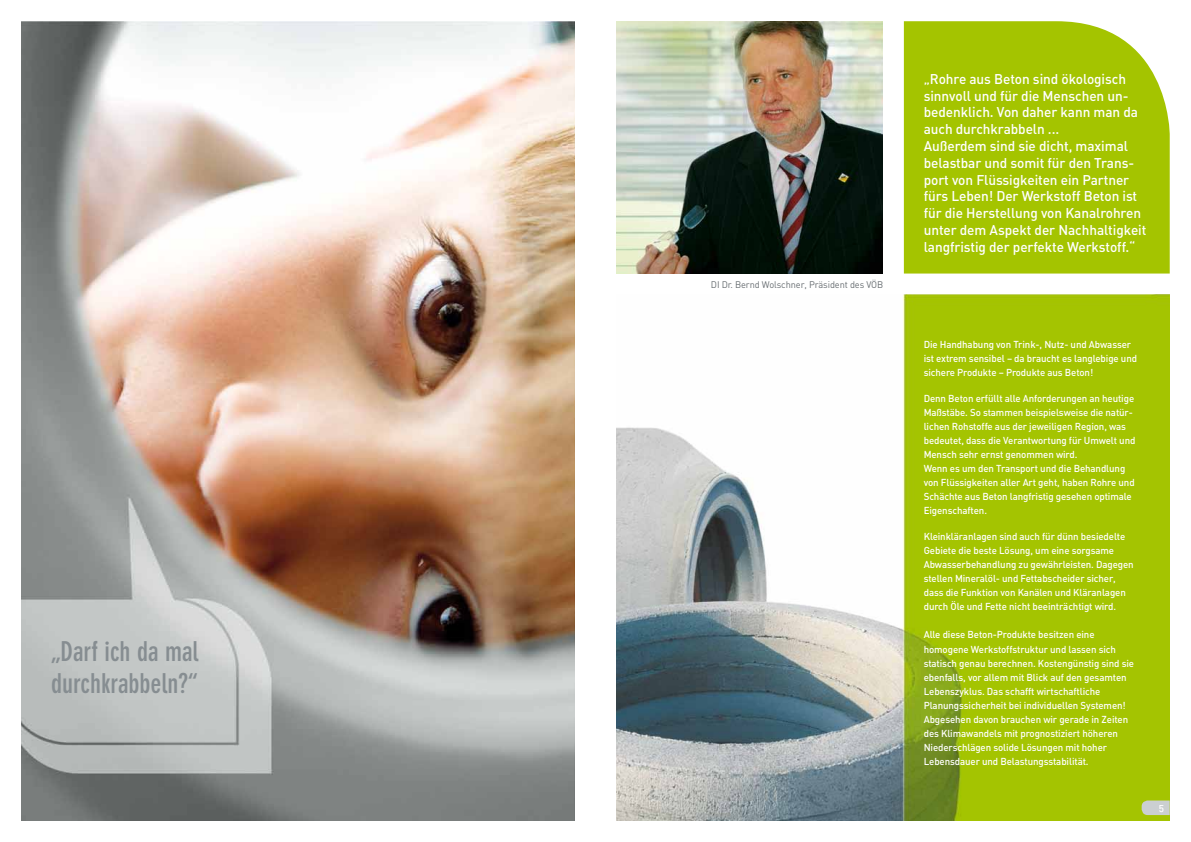
<style>
.page{position:relative;width:1191px;height:842px;background:#fff}
.page>*{position:absolute;margin:0;border:0;box-sizing:border-box;transform-origin:0 0}
.t1{font:700 condensed 27px/32.4px "DIN Neuzeit Grotesk";color:#868d91}
.t2{font:14px/16.8px "DIN Medium Alternate";letter-spacing:-.005em;color:#fff}
.t3{font:500 10px/14px "DIN";letter-spacing:-.01em;color:#fff}
.t4{font:10px "DIN Medium Alternate";color:#fff}
.t5{font:9.5px "DIN";letter-spacing:-.01em;color:#676d71}
</style>
<div class="page">
<img style="left:21px;top:21px;width:553px;height:800px">
<img style="left:617px;top:21px;width:265px;height:253px">
<div style="left:904px;top:21px;width:265px;height:253px;background:#a4c400"></div>
<img style="left:617px;top:295px;width:552px;height:526px">
<svg style="left:1141px;top:800px;width:28px;height:15px"></svg>
<h1 class="t1" style="left:51px;top:635px;width:149px">„Darf ich da mal durchkrabbeln?“</h1>
<p class="t5" style="left:711px;top:279px;width:174px">DI Dr. Bernd Wolschner, Präsident des VÖB</p>
<p class="t2" style="left:923px;top:70px;width:224px">„Rohre aus Beton sind ökologisch sinnvoll und für die Menschen un&shy;bedenklich. Von daher kann man da auch durchkrabbeln ...<br>Außerdem sind sie dicht, maximal belastbar und somit für den Trans&shy;port von Flüssigkeiten ein Partner fürs Leben! Der Werkstoff Beton ist für die Herstellung von Kanalrohren unter dem Aspekt der Nachhaltigkeit langfristig der perfekte Werkstoff.“</p>
<p class="t3" style="left:923px;top:337px;width:215px">Die Handhabung von Trink-, Nutz- und Abwasser ist extrem sensibel – da braucht es langlebige und sichere Produkte – Produkte aus Beton!</p>
<p class="t3" style="left:923px;top:391px;width:213px">Denn Beton erfüllt alle Anforderungen an heutige Maßstäbe. So stammen beispielsweise die natür&shy;lichen Rohstoffe aus der jeweiligen Region, was bedeutet, dass die Verantwortung für Umwelt und Mensch sehr ernst genommen wird.<br>Wenn es um den Transport und die Behandlung von Flüssigkeiten aller Art geht, haben Rohre und Schächte aus Beton langfristig gesehen optimale Eigenschaften.</p>
<p class="t3" style="left:923px;top:529px;width:211px">Kleinkläranlagen sind auch für dünn besiedelte Gebiete die beste Lösung, um eine sorgsame Abwasserbehandlung zu gewährleisten. Dagegen stellen Mineralöl- und Fettabscheider sicher, dass die Funktion von Kanälen und Kläranlagen durch Öle und Fette nicht beeinträchtigt wird.</p>
<p class="t3" style="left:923px;top:627px;width:212px">Alle diese Beton-Produkte besitzen eine homogene Werkstoffstruktur und lassen sich statisch genau berechnen. Kostengünstig sind sie ebenfalls, vor allem mit Blick auf den gesamten Lebenszyklus. Das schafft wirtschaftliche Planungssicherheit bei individuellen Systemen!<br>Abgesehen davon brauchen wir gerade in Zeiten des Klimawandels mit prognostiziert höheren Niederschlägen solide Lösungen mit hoher Lebensdauer und Belastungsstabilität.</p>
<p class="t4" style="left:1158px;top:800px;width:7px">5</p>
</div>
